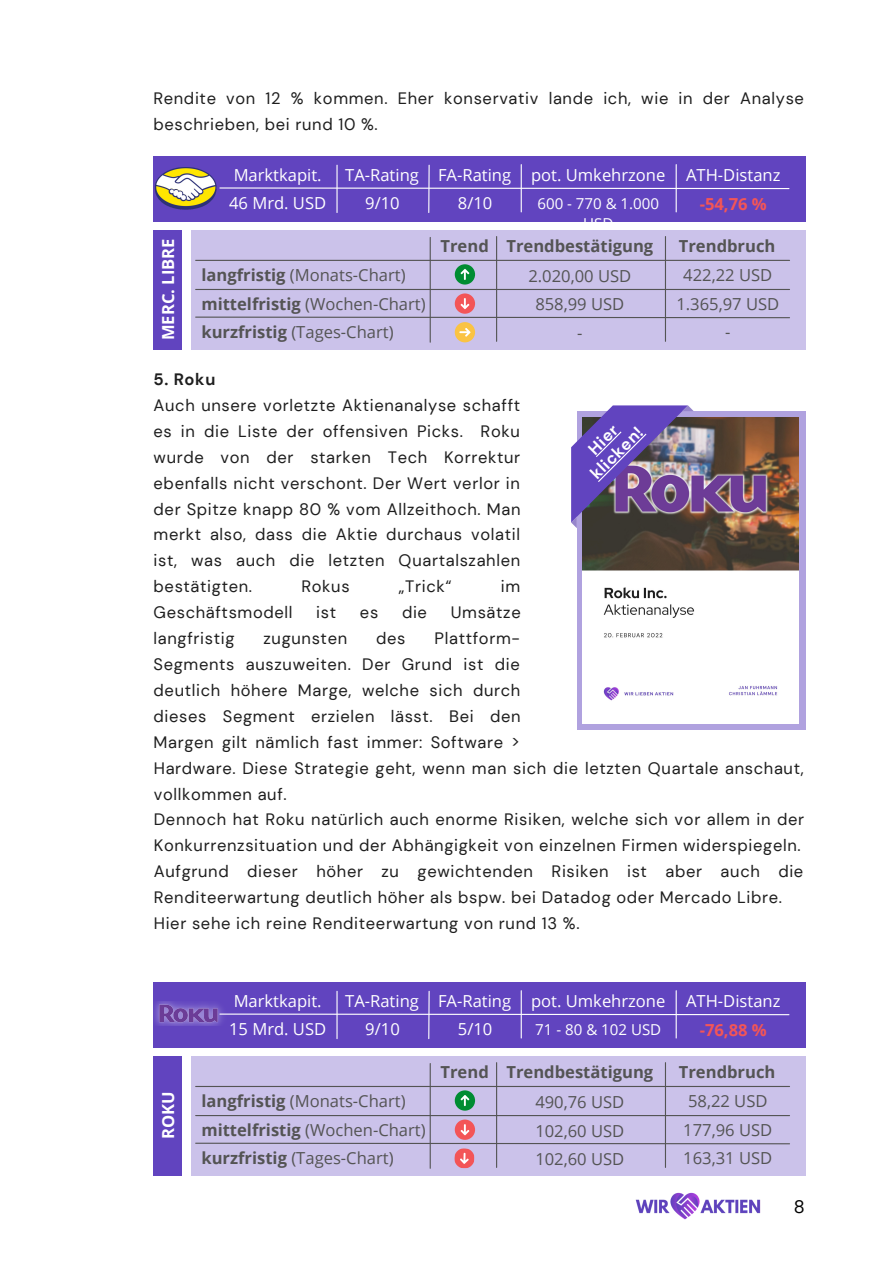
<style>
.page{position:relative;width:894px;height:1264px;background:#fff}
.page>*{position:absolute;margin:0;border:0;box-sizing:border-box;transform-origin:0 0}
.t1{font:18px "DM Sans";color:#000}
.t2{font:16.5px/26px "DM Sans";letter-spacing:.04em;color:#1e1e1e}
.t3{font:16.5px "Open Sans";color:#545454}
.t4{font:16.5px "Open Sans";color:#fff}
.t5{font:700 16.5px "Open Sans";color:#545454}
.t6{font:700 16.5px "Open Sans";color:#f35557}
.t7{font:700 16.5px "Open Sans";color:#fff}
.t8{font:700 16.5px/19.2px "DM Sans";color:#fff;text-align:center}
.t9{font:700 16.5px "DM Sans";color:#1e1e1e}
.t10{font:15px "Open Sans";color:#fff}
.s1{font-weight:700}
</style>
<div class="page">
<img style="left:635px;top:1192px;width:126px;height:28px">
<div style="left:191px;top:230px;width:614px;height:119px;background:#cbc2ea"></div>
<div style="left:153px;top:156px;width:652px;height:65px;background:#6144bf"></div>
<hr style="left:336px;top:165px;width:1px;height:47px;background:#fff">
<hr style="left:428px;top:165px;width:1px;height:47px;background:#fff">
<hr style="left:520px;top:165px;width:1px;height:47px;background:#fff">
<svg style="left:219px;top:187px;width:570px;height:3px"></svg>
<hr style="left:675px;top:165px;width:1px;height:47px;background:#fff">
<hr style="left:196px;top:289px;width:593px;height:1px;background:#545454">
<svg style="left:195px;top:316px;width:595px;height:3px"></svg>
<hr style="left:429px;top:237px;width:1px;height:105px;background:#545454">
<hr style="left:496px;top:236px;width:1px;height:105px;background:#545454">
<hr style="left:664px;top:236px;width:1px;height:105px;background:#545454">
<hr style="left:196px;top:260px;width:593px;height:1px;background:#545454">
<div style="left:454px;top:293px;width:21px;height:20px;background:#f35557;border-radius:50%"></div>
<svg style="left:460px;top:298px;width:9px;height:11px"></svg>
<div style="left:454px;top:322px;width:21px;height:20px;background:#fac343;border-radius:50%"></div>
<svg style="left:459px;top:328px;width:11px;height:9px"></svg>
<div style="left:454px;top:264px;width:21px;height:20px;background:#008c32;border-radius:50%"></div>
<svg style="left:460px;top:269px;width:9px;height:11px"></svg>
<div style="left:153px;top:230px;width:28px;height:119px;background:#6144bf"></div>
<img style="left:154px;top:167px;width:63px;height:43px">
<div style="left:577px;top:411px;width:228px;height:319px;background:#b0a2df"></div>
<img style="left:582px;top:417px;width:216px;height:307px">
<img style="left:571px;top:405px;width:122px;height:123px">
<div style="left:191px;top:1056px;width:614px;height:119px;background:#cbc2ea"></div>
<div style="left:153px;top:982px;width:652px;height:65px;background:#6144bf"></div>
<hr style="left:336px;top:991px;width:1px;height:47px;background:#fff">
<hr style="left:428px;top:991px;width:1px;height:47px;background:#fff">
<hr style="left:520px;top:990px;width:1px;height:48px;background:#fff">
<svg style="left:228px;top:1012px;width:561px;height:3px"></svg>
<hr style="left:675px;top:990px;width:1px;height:48px;background:#fff">
<hr style="left:196px;top:1114px;width:593px;height:2px;background:#545454">
<hr style="left:429px;top:1063px;width:1px;height:105px;background:#545454">
<hr style="left:496px;top:1062px;width:1px;height:105px;background:#545454">
<hr style="left:664px;top:1062px;width:1px;height:105px;background:#545454">
<hr style="left:196px;top:1085px;width:593px;height:2px;background:#545454">
<div style="left:454px;top:1119px;width:21px;height:20px;background:#f35557;border-radius:50%"></div>
<svg style="left:460px;top:1124px;width:9px;height:11px"></svg>
<svg style="left:195px;top:1142px;width:595px;height:26px"></svg>
<div style="left:454px;top:1090px;width:21px;height:20px;background:#008c32;border-radius:50%"></div>
<svg style="left:460px;top:1095px;width:9px;height:11px"></svg>
<div style="left:153px;top:1056px;width:28px;height:119px;background:#6144bf"></div>
<img style="left:154px;top:1001px;width:74px;height:24px">
<p class="t2" style="left:153px;top:85px;width:652px">Rendite von 12 % kommen. Eher konservativ lande ich, wie in der Analyse beschrieben, bei rund 10 %.</p>
<p class="t4" style="left:233px;top:163px;width:89px">Marktkapit.</p>
<p class="t4" style="left:365px;top:192px;width:36px">9/10</p>
<p class="t10" style="left:537px;top:193px;width:123px">600 - 770 &amp; 1.000</p>
<p class="t6" style="left:699px;top:192px;width:69px">-54,76 %</p>
<p class="t10" style="left:583px;top:213px;width:32px">USD</p>
<p class="t4" style="left:345px;top:163px;width:75px">TA-Rating</p>
<p class="t4" style="left:531px;top:163px;width:136px">pot. Umkehrzone</p>
<p class="t4" style="left:686px;top:163px;width:96px">ATH-Distanz</p>
<p class="t4" style="left:438px;top:163px;width:75px">FA-Rating</p>
<p class="t4" style="left:458px;top:191px;width:36px">8/10</p>
<p class="t4" style="left:229px;top:191px;width:98px">46 Mrd. USD</p>
<p class="t7" style="left:156px;top:340px;width:103px;rotate:-90deg">MERC. LIBRE</p>
<p class="t3" style="left:201px;top:263px;width:206px"><span class="s1">langfristig</span> (Monats-Chart)</p>
<p class="t3" style="left:201px;top:292px;width:226px"><span class="s1">mittelfristig</span> (Wochen-Chart)</p>
<p class="t3" style="left:201px;top:320px;width:194px"><span class="s1">kurzfristig</span> (Tages-Chart)</p>
<p class="t5" style="left:440px;top:235px;width:50px">Trend</p>
<p class="t5" style="left:506px;top:235px;width:148px">Trendbestätigung</p>
<p class="t3" style="left:528px;top:264px;width:104px">2.020,00 USD</p>
<p class="t3" style="left:535px;top:293px;width:90px">858,99 USD</p>
<p class="t3" style="left:577px;top:321px;width:7px">-</p>
<p class="t9" style="left:153px;top:368px;width:63px">5. Roku</p>
<p class="t2" style="left:153px;top:392px;width:368px;text-align:justify">Auch unsere vorletzte Aktienanalyse schafft es in die Liste der offensiven Picks. Roku wurde von der starken Tech Korrektur ebenfalls nicht verschont. Der Wert verlor in der Spitze knapp 80 % vom Allzeithoch. Man merkt also, dass die Aktie durchaus volatil ist, was auch die letzten Quartalszahlen bestätigten.</p>
<p class="t2" style="left:301px;top:573px;width:50px">Rokus</p>
<p class="t2" style="left:399px;top:573px;width:54px">„Trick“</p>
<p class="t2" style="left:500px;top:573px;width:21px">im</p>
<p class="t2" style="left:153px;top:599px;width:140px">Geschäftsmodell</p>
<p class="t2" style="left:316px;top:599px;width:21px">ist</p>
<p class="t2" style="left:360px;top:599px;width:20px">es</p>
<p class="t2" style="left:402px;top:599px;width:27px">die</p>
<p class="t2" style="left:450px;top:599px;width:71px">Umsätze</p>
<p class="t2" style="left:153px;top:625px;width:82px">langfristig</p>
<p class="t2" style="left:263px;top:625px;width:85px">zugunsten</p>
<p class="t2" style="left:376px;top:625px;width:31px">des</p>
<p class="t2" style="left:153px;top:625px;width:368px;text-align:justify;text-indent:281px">Plattform-Segments auszuweiten. Der Grund ist die deutlich höhere Marge, welche sich durch dieses Segment erzielen lässt. Bei den Margen gilt nämlich fast immer: Software &gt;</p>
<p class="t8" style="left:572px;top:456px;width:68px;rotate:-45deg">Hier klicken!</p>
<p class="t5" style="left:678px;top:235px;width:98px">Trendbruch</p>
<p class="t3" style="left:683px;top:263px;width:90px">422,22 USD</p>
<p class="t3" style="left:676px;top:292px;width:104px">1.365,97 USD</p>
<p class="t3" style="left:725px;top:320px;width:7px">-</p>
<p class="t2" style="left:154px;top:755px;width:651px">Hardware. Diese Strategie geht, wenn man sich die letzten Quartale anschaut, vollkommen auf.</p>
<p class="t2" style="left:154px;top:806px;width:651px">Dennoch hat Roku natürlich auch enorme Risiken, welche sich vor allem in der<br>Konkurrenzsituation und der Abhängigkeit von einzelnen Firmen widerspiegeln.</p>
<p class="t2" style="left:154px;top:858px;width:651px">Aufgrund dieser höher zu gewichtenden Risiken ist aber auch die<br>Renditeerwartung deutlich höher als bspw. bei Datadog oder Mercado Libre.</p>
<p class="t2" style="left:154px;top:910px;width:427px">Hier sehe ich reine Renditeerwartung von rund 13 %.</p>
<p class="t7" style="left:156px;top:1139px;width:49px;rotate:-90deg">ROKU</p>
<p class="t4" style="left:233px;top:989px;width:89px">Marktkapit.</p>
<p class="t4" style="left:229px;top:1017px;width:98px">15 Mrd. USD</p>
<p class="t4" style="left:365px;top:1017px;width:36px">9/10</p>
<p class="t10" style="left:535px;top:1018px;width:127px">71 - 80 &amp; 102 USD</p>
<p class="t6" style="left:699px;top:1018px;width:69px">-76,88 %</p>
<p class="t5" style="left:678px;top:1060px;width:98px">Trendbruch</p>
<p class="t3" style="left:687px;top:1089px;width:81px">58,22 USD</p>
<p class="t3" style="left:683px;top:1117px;width:90px">177,96 USD</p>
<p class="t3" style="left:683px;top:1146px;width:90px">163,31 USD</p>
<p class="t4" style="left:345px;top:989px;width:75px">TA-Rating</p>
<p class="t4" style="left:531px;top:989px;width:136px">pot. Umkehrzone</p>
<p class="t4" style="left:686px;top:989px;width:96px">ATH-Distanz</p>
<p class="t4" style="left:438px;top:989px;width:75px">FA-Rating</p>
<p class="t4" style="left:458px;top:1017px;width:36px">5/10</p>
<p class="t5" style="left:440px;top:1060px;width:50px">Trend</p>
<p class="t5" style="left:506px;top:1060px;width:148px">Trendbestätigung</p>
<p class="t3" style="left:535px;top:1090px;width:90px">490,76 USD</p>
<p class="t3" style="left:535px;top:1118px;width:90px">102,60 USD</p>
<p class="t3" style="left:535px;top:1147px;width:90px">102,60 USD</p>
<p class="t3" style="left:201px;top:1089px;width:206px"><span class="s1">langfristig</span> (Monats-Chart)</p>
<p class="t3" style="left:201px;top:1117px;width:226px"><span class="s1">mittelfristig</span> (Wochen-Chart)</p>
<p class="t3" style="left:201px;top:1146px;width:194px"><span class="s1">kurzfristig</span> (Tages-Chart)</p>
<p class="t1" style="left:793px;top:1194px;width:12px">8</p>
</div>
